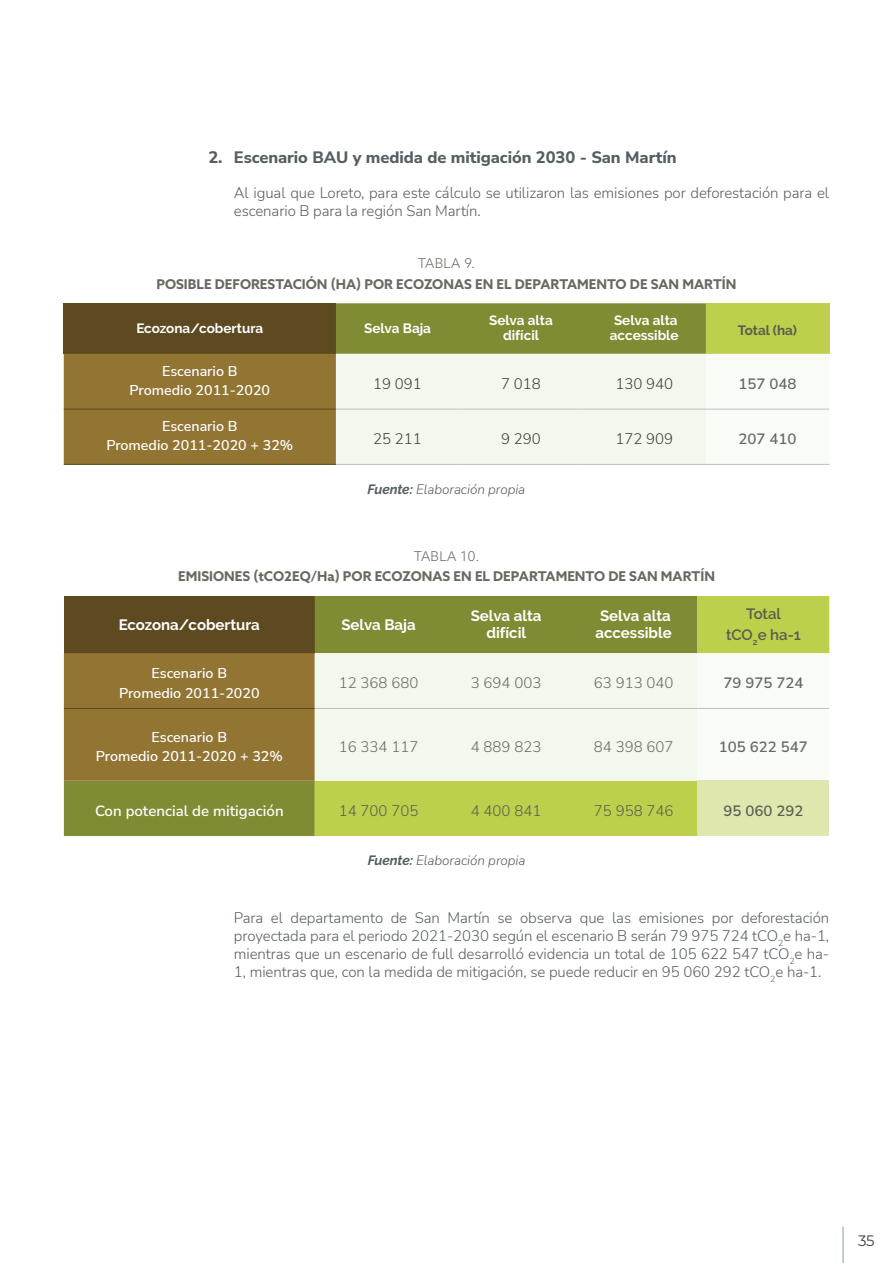
<style>
.page{position:relative;width:893px;height:1263px;background:#fff}
.page>*{position:absolute;margin:0;border:0;box-sizing:border-box;transform-origin:0 0}
.t1{font:800 16.5px "Nunito Sans";letter-spacing:-.005em;color:#555e62}
.t2{font:300 15px/18px "Nunito Sans";letter-spacing:-.005em;color:#555e62;text-align:justify}
.t3{font:700 15px/16.5px "Raleway";color:#fff;text-align:center}
.t4{font:300 15px "Nunito Sans";color:#676961}
.t5{font:300 15px "Nunito Sans";color:#3c3c3b}
.t6{font:600 15px "Nunito Sans";color:#676961}
.t7{font:600 15px "Nunito Sans";color:#fff}
.t8{font:300 15px "Nunito Sans";color:#585d54}
.t9{font:600 15px/20.7px "Raleway";letter-spacing:-.005em;color:#585d54;text-align:center}
.t10{font:600 15px "Nunito Sans";color:#585d54}
.t11{font:15px "Montserrat";color:#3c3c3b}
.t12{font:600 14.25px/19.2px "Nunito Sans";color:#fff;text-align:center}
.t13{font:700 13.5px "Azo Sans";color:#676961}
.t14{font:700 13.5px/15px "Raleway";color:#fff;text-align:center}
.t15{font:italic 300 13.5px "Nunito";letter-spacing:-.005em;color:#555e62}
.t16{font:300 13.5px "Azo Sans";letter-spacing:.025em;color:#676961}
.t17{font:700 13.5px "Raleway";color:#585d54}
.s1{font-family:"Raleway";font-weight:700}
</style>
<div class="page">
<hr style="left:843px;top:1227px;width:1px;height:36px;background:#8a9c98">
<svg style="left:64px;top:303px;width:765px;height:161px;background:#b5af82"></svg>
<hr style="left:64px;top:464px;width:272px;height:1px;background:#5d4a20">
<hr style="left:336px;top:464px;width:123px;height:1px;background:#bfbfc2">
<hr style="left:459px;top:464px;width:124px;height:1px;background:#bfbfc2">
<hr style="left:583px;top:464px;width:123px;height:1px;background:#bfbfc2">
<hr style="left:706px;top:464px;width:123px;height:1px;background:#bfbfc2">
<hr style="left:64px;top:409px;width:272px;height:1px;background:#5d4a20">
<hr style="left:336px;top:409px;width:123px;height:1px;background:#bfbfc2">
<hr style="left:459px;top:409px;width:124px;height:1px;background:#bfbfc2">
<hr style="left:583px;top:409px;width:123px;height:1px;background:#bfbfc2">
<hr style="left:706px;top:409px;width:123px;height:1px;background:#bfbfc2">
<svg style="left:64px;top:596px;width:251px;height:240px;background:#6e6a29"></svg>
<svg style="left:315px;top:596px;width:514px;height:240px;background:#a2b140"></svg>
<div style="left:64px;top:653px;width:251px;height:128px;background:#927433"></div>
<div style="left:315px;top:653px;width:382px;height:128px;background:#f3f8ec"></div>
<div style="left:697px;top:653px;width:132px;height:128px;background:#f9fbf6"></div>
<div style="left:697px;top:781px;width:132px;height:55px;background:#e0e7ae"></div>
<hr style="left:64px;top:708px;width:251px;height:1px;background:#5d4a20">
<hr style="left:315px;top:708px;width:127px;height:1px;background:#bfbfc2">
<hr style="left:442px;top:708px;width:128px;height:1px;background:#bfbfc2">
<hr style="left:570px;top:708px;width:127px;height:1px;background:#bfbfc2">
<hr style="left:697px;top:708px;width:132px;height:1px;background:#bfbfc2">
<p class="t1" style="left:208px;top:146px;width:470px">2. Escenario BAU y medida de mitigación 2030 - San Martín</p>
<p class="t2" style="left:234px;top:184px;width:597px">Al igual que Loreto, para este cálculo se utilizaron las emisiones por deforestación para el escenario B para la región San Martín.</p>
<p class="t16" style="left:418px;top:254px;width:59px">TABLA 9.</p>
<p class="t13" style="left:156px;top:275px;width:582px">POSIBLE DEFORESTACIÓN (HA) POR ECOZONAS EN EL DEPARTAMENTO DE SAN MARTÍN</p>
<p class="t14" style="left:136px;top:321px;width:128px">Ecozona/cobertura</p>
<p class="t14" style="left:364px;top:321px;width:68px">Selva Baja</p>
<p class="t14" style="left:489px;top:313px;width:65px">Selva alta difícil</p>
<p class="t14" style="left:610px;top:313px;width:70px">Selva alta accessible</p>
<p class="t17" style="left:738px;top:322px;width:61px">Total (ha)</p>
<p class="t12" style="left:130px;top:361px;width:142px">Escenario B<br>Promedio 2011-2020</p>
<p class="t5" style="left:373px;top:373px;width:50px">19 091</p>
<p class="t5" style="left:501px;top:373px;width:41px">7 018</p>
<p class="t5" style="left:615px;top:373px;width:59px">130 940</p>
<p class="t6" style="left:738px;top:373px;width:59px">157 048</p>
<p class="t12" style="left:106px;top:416px;width:188px">Escenario B<br>Promedio 2011-2020 + 32%</p>
<p class="t5" style="left:373px;top:429px;width:50px">25 211</p>
<p class="t5" style="left:501px;top:429px;width:41px">9 290</p>
<p class="t5" style="left:615px;top:429px;width:59px">172 909</p>
<p class="t6" style="left:738px;top:429px;width:59px">207 410</p>
<p class="t15" style="left:368px;top:480px;width:159px"><span class="s1">Fuente:</span> Elaboración propia</p>
<p class="t16" style="left:414px;top:547px;width:67px">TABLA 10.</p>
<p class="t13" style="left:178px;top:568px;width:538px">EMISIONES (tCO2EQ/Ha) POR ECOZONAS EN EL DEPARTAMENTO DE SAN MARTÍN</p>
<p class="t3" style="left:119px;top:616px;width:142px">Ecozona/cobertura</p>
<p class="t3" style="left:341px;top:616px;width:76px">Selva Baja</p>
<p class="t3" style="left:471px;top:608px;width:72px">Selva alta difícil</p>
<p class="t3" style="left:595px;top:608px;width:78px">Selva alta accessible</p>
<p class="t9" style="left:726px;top:603px;width:76px">Total tCO<sub>2</sub>e ha-1</p>
<p class="t12" style="left:119px;top:663px;width:142px">Escenario B<br>Promedio 2011-2020</p>
<p class="t4" style="left:339px;top:673px;width:81px">12 368 680</p>
<p class="t4" style="left:471px;top:673px;width:72px">3 694 003</p>
<p class="t4" style="left:594px;top:673px;width:81px">63 913 040</p>
<p class="t6" style="left:723px;top:673px;width:81px">79 975 724</p>
<p class="t12" style="left:96px;top:727px;width:188px">Escenario B<br>Promedio 2011-2020 + 32%</p>
<p class="t4" style="left:339px;top:737px;width:81px">16 334 117</p>
<p class="t4" style="left:471px;top:737px;width:72px">4 889 823</p>
<p class="t4" style="left:594px;top:737px;width:81px">84 398 607</p>
<p class="t6" style="left:719px;top:736px;width:90px">105 622 547</p>
<p class="t7" style="left:95px;top:800px;width:190px">Con potencial de mitigación</p>
<p class="t8" style="left:339px;top:800px;width:81px">14 700 705</p>
<p class="t8" style="left:471px;top:800px;width:72px">4 400 841</p>
<p class="t8" style="left:594px;top:800px;width:81px">75 958 746</p>
<p class="t10" style="left:723px;top:800px;width:81px">95 060 292</p>
<p class="t15" style="left:368px;top:851px;width:159px"><span class="s1">Fuente:</span> Elaboración propia</p>
<p class="t2" style="left:234px;top:908px;width:597px">Para el departamento de San Martín se observa que las emisiones por deforestación proyectada para el periodo 2021-2030 según el escenario B serán 79 975 724 tCO<sub>2</sub>e ha-1, mientras que un escenario de full desarrolló evidencia un total de 105 622 547 tCO<sub>2</sub>e ha-1, mientras que, con la medida de mitigación, se puede reducir en 95 060 292 tCO<sub>2</sub>e ha-1.</p>
<p class="t11" style="left:858px;top:1230px;width:18px">35</p>
</div>
